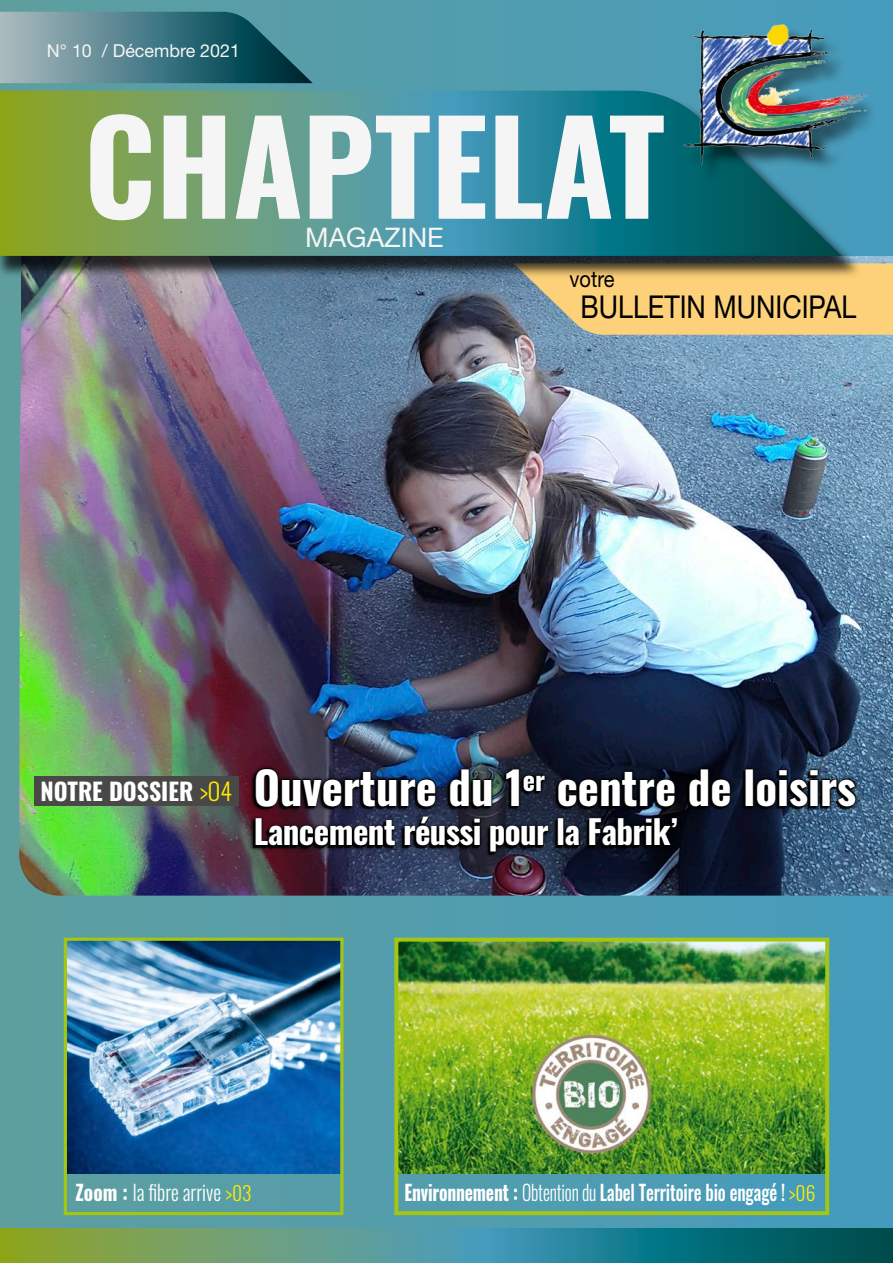
<style>
.page{position:relative;width:893px;height:1263px;background:#fff}
.page>*{position:absolute;margin:0;border:0;box-sizing:border-box;transform-origin:0 0}
.t1{font:700 127.35px "Oswald";color:#f5f5f5}
.t2{font:700 45px "Oswald";color:#fff}
.t3{font:700 33px "Oswald";letter-spacing:-.02em;color:#fff}
.t4{font:31.5px "Helvetica Neue LT Std";color:#000;scale:.85 1}
.t5{font:27px "Helvetica Neue LT Std";color:#f5f5f5}
.t6{font:700 23.85px "Oswald";color:#fff}
.t7{font:22.5px "Helvetica Neue LT Std";color:#000;scale:.89 1}
.t8{font:500 21.15px "Oswald";letter-spacing:-.01em;color:#fff;scale:.83 1}
.t9{font:300 21.15px "Oswald";color:#fff;scale:.92 1}
.t10{font:17.85px "Helvetica Neue LT Std";color:#f5f5f5}
.s1{font-weight:300;color:#ffed00}
.s2{font-weight:700}
.s3{font-size:19.5px;color:#ffed00}
.s4{font-weight:300}
.s5{font-weight:300;font-size:19.5px;color:#ffed00}
</style>
<div class="page">
<img style="left:0;top:255px;width:893px;height:974px">
<div style="left:710px;top:996px;width:183px;height:267px;background:#459bbd"></div>
<div style="left:0;top:247px;width:20px;height:190px;background:#5e9f9e"></div>
<div style="left:0;top:0;width:893px;height:255px;background:linear-gradient(to right,#5f9e9b,#469cbe)"></div>
<svg style="left:0;top:12px;width:313px;height:71px;background:#4e808a"></svg>
<svg style="left:514px;top:263px;width:379px;height:72px;background:#ebc87f"></svg>
<svg style="left:0;top:1229px;width:893px;height:34px;background:#438a79"></svg>
<img style="left:0;top:190px;width:867px;height:91px">
<svg style="left:0;top:91px;width:841px;height:165px;background:#4c917e"></svg>
<img style="left:677px;top:17px;width:216px;height:173px">
<img style="left:681px;top:22px;width:193px;height:145px">
<img style="left:394px;top:937px;width:435px;height:278px">
<img style="left:64px;top:937px;width:279px;height:278px">
<img style="left:246px;top:744px;width:616px;height:119px">
<div style="left:743px;top:771px;width:8px;height:37px;border:1px solid #000"></div>
<div style="left:556px;top:820px;width:6px;height:28px;border:1px solid #000"></div>
<svg style="left:253px;top:768px;width:183px;height:41px;background:#0e1220"></svg>
<svg style="left:448px;top:768px;width:44px;height:41px;background:#0c131a"></svg>
<svg style="left:504px;top:768px;width:42px;height:41px;background:#10131e"></svg>
<svg style="left:556px;top:771px;width:119px;height:38px;background:#05070e"></svg>
<svg style="left:687px;top:768px;width:43px;height:41px;background:#020409"></svg>
<div style="left:745px;top:769px;width:8px;height:37px;border:1px solid #000"></div>
<svg style="left:754px;top:769px;width:102px;height:40px;background:#0f1822"></svg>
<svg style="left:253px;top:818px;width:143px;height:31px;background:#130c14"></svg>
<svg style="left:402px;top:817px;width:79px;height:32px;background:#0d1019"></svg>
<svg style="left:488px;top:825px;width:61px;height:29px;background:#0a0d14"></svg>
<div style="left:558px;top:818px;width:6px;height:28px;border:1px solid #000"></div>
<svg style="left:563px;top:825px;width:17px;height:24px"></svg>
<svg style="left:587px;top:818px;width:90px;height:31px;background:#020307"></svg>
<div style="left:35px;top:776px;width:204px;height:30px;background:#484846"></div>
<p class="t10" style="left:47px;top:40px;width:195px">N° 10 / Décembre 2021</p>
<h1 class="t1" style="left:84px;top:54px;width:582px">CHAPTELAT</h1>
<p class="t5" style="left:305px;top:221px;width:140px">MAGAZINE</p>
<p class="t7" style="left:569px;top:265px;width:52px">votre</p>
<h3 class="t4" style="left:580px;top:288px;width:326px">BULLETIN MUNICIPAL</h3>
<p class="t6" style="left:40px;top:770px;width:193px">NOTRE DOSSIER <span class="s1">&gt;O4</span></p>
<h2 class="t2" style="left:254px;top:747px;width:604px">Ouverture du 1<sup>er</sup> centre de loisirs</h2>
<h3 class="t3" style="left:254px;top:802px;width:425px">Lancement réussi pour la Fabrik’</h3>
<p class="t9" style="left:75px;top:1173px;width:193px"><span class="s2">Zoom :</span> la fibre arrive <span class="s3">&gt;03</span></p>
<p class="t8" style="left:404px;top:1173px;width:497px"><span class="s2">Environnement :</span> <span class="s4">Obtention du</span> Label Territoire bio engagé ! <span class="s5">&gt;06</span></p>
</div>
